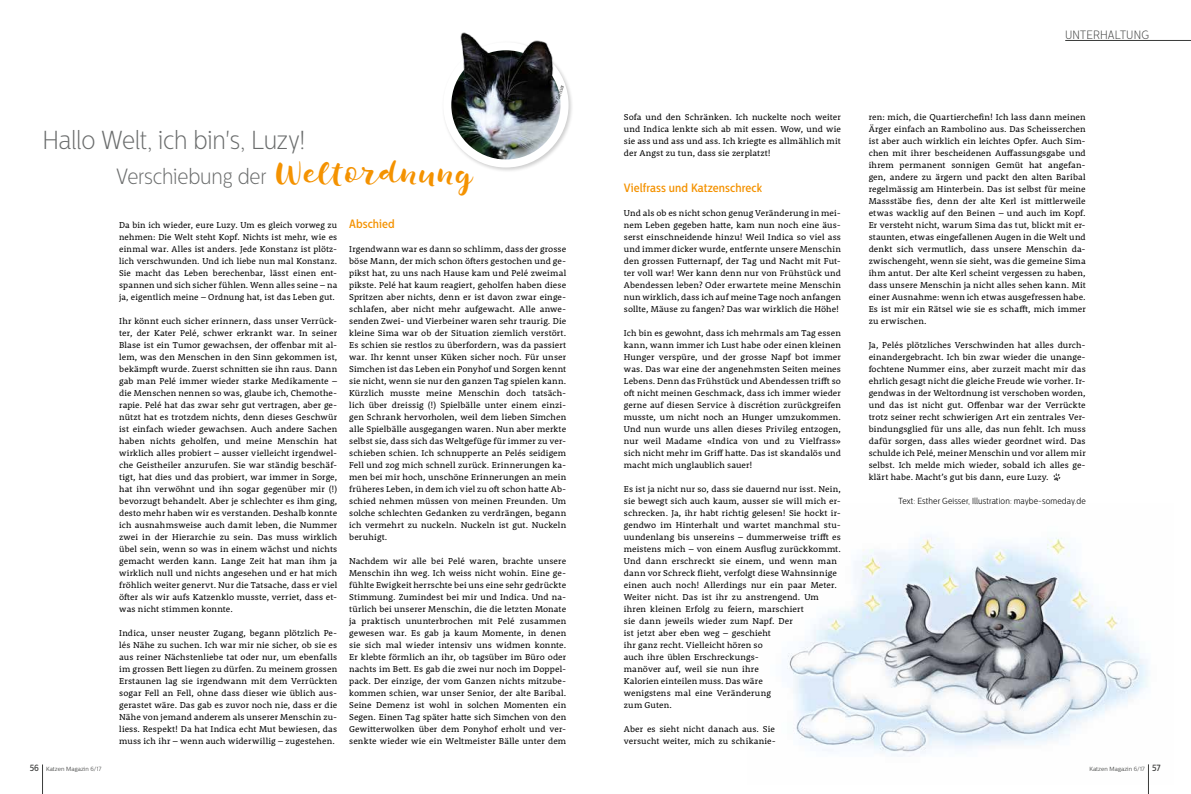
<style>
.page{position:relative;width:1191px;height:794px;background:#fff}
.page>*{position:absolute;margin:0;border:0;box-sizing:border-box;transform-origin:0 0}
.t1{font:200 26px "Centrale Sans Cnd";letter-spacing:-.015em;color:#6a6c6c}
.t2{font:200 22px "Centrale Sans Cnd";letter-spacing:-.01em;color:#6a6c6c}
.t3{font:500 12px "Centrale Sans Cnd";letter-spacing:.005em;color:#f49200}
.t4{font:200 12px "Centrale Sans Cnd";letter-spacing:.02em;color:#393a39}
.t5{font:8.8px/12px "Rooney Pro";letter-spacing:.01em;color:#000;text-align:justify}
.t6{font:300 8.8px "Centrale Sans Cnd";letter-spacing:.01em;color:#000}
.t7{font:300 6px "Centrale Sans Cnd";letter-spacing:.01em;color:#393a39;scale:1.1 1}
.s1{font-family:"ST Brush";font-weight:400;font-size:32px;color:#f49200}
.s2{font-weight:500;font-size:9px}
</style>
<div class="page">
<img style="left:787px;top:536px;width:362px;height:221px">
<hr style="left:42px;top:764px;width:1px;height:30px;background:#393a39">
<hr style="left:1148px;top:764px;width:1px;height:30px;background:#393a39">
<hr style="left:1065px;top:40px;width:126px;height:1px;background:#393a39">
<div style="left:441px;top:40px;width:133px;height:133px;background:#000;opacity:.2"></div>
<img style="left:447px;top:46px;width:117px;height:117px;border-radius:59px">
<div style="left:443px;top:42px;width:125px;height:125px;border:8px solid #fff;border-radius:50%"></div>
<img style="left:454px;top:32px;width:108px;height:69px">
<div style="left:1053px;top:473px;width:8px;height:8px;background:#000;opacity:.15"></div>
<svg style="left:541px;top:116px;width:4px;height:4px"></svg>
<svg style="left:551px;top:85px;width:13px;height:24px"></svg>
<h1 class="t1" style="left:43px;top:125px;width:264px">Hallo Welt, ich bin's, Luzy!</h1>
<h2 class="t2" style="left:116px;top:163px;width:359px">Verschiebung der <span class="s1">Weltordnung</span></h2>
<p class="t5" style="left:119px;top:219px;width:219px">Da bin ich wieder, eure Luzy. Um es gleich vorweg zu nehmen: Die Welt steht Kopf. Nichts ist mehr, wie es einmal war. Alles ist anders. Jede Konstanz ist plötz&shy;lich verschwunden. Und ich liebe nun mal Konstanz.<br>Sie macht das Leben berechenbar, lässt einen ent&shy;spannen und sich sicher fühlen. Wenn alles seine – na ja, eigentlich meine – Ordnung hat, ist das Leben gut.</p>
<p class="t5" style="left:119px;top:315px;width:220px">Ihr könnt euch sicher erinnern, dass unser Verrück&shy;ter, der Kater Pelé, schwer erkrankt war. In seiner Blase ist ein Tumor gewachsen, der offenbar mit al&shy;lem, was den Menschen in den Sinn gekommen ist, bekämpft wurde. Zuerst schnitten sie ihn raus. Dann gab man Pelé immer wieder starke Medikamente – die Menschen nennen so was, glaube ich, Chemothe&shy;rapie. Pelé hat das zwar sehr gut vertragen, aber ge&shy;nützt hat es trotzdem nichts, denn dieses Geschwür ist einfach wieder gewachsen. Auch andere Sachen haben nichts geholfen, und meine Menschin hat wirklich alles probiert – ausser vielleicht irgendwel&shy;che Geistheiler anzurufen. Sie war ständig beschäf&shy;tigt, hat dies und das probiert, war immer in Sorge, hat ihn verwöhnt und ihn sogar gegenüber mir (!) bevorzugt behandelt. Aber je schlechter es ihm ging, desto mehr haben wir es verstanden. Deshalb konnte ich ausnahmsweise auch damit leben, die Nummer zwei in der Hierarchie zu sein. Das muss wirklich übel sein, wenn so was in einem wächst und nichts gemacht werden kann. Lange Zeit hat man ihm ja wirklich null und nichts angesehen und er hat mich fröhlich weiter genervt. Nur die Tatsache, dass er viel öfter als wir aufs Katzenklo musste, verriet, dass et&shy;was nicht stimmen konnte.</p>
<p class="t5" style="left:119px;top:627px;width:220px">Indica, unser neuster Zugang, begann plötzlich Pe&shy;lés Nähe zu suchen. Ich war mir nie sicher, ob sie es aus reiner Nächstenliebe tat oder nur, um ebenfalls im grossen Bett liegen zu dürfen. Zu meinem grossen Erstaunen lag sie irgendwann mit dem Verrückten sogar Fell an Fell, ohne dass dieser wie üblich aus&shy;gerastet wäre. Das gab es zuvor noch nie, dass er die Nähe von jemand anderem als unserer Menschin zu&shy;liess. Respekt! Da hat Indica echt Mut bewiesen, das muss ich ihr – wenn auch widerwillig – zugestehen.</p>
<h3 class="t3" style="left:349px;top:217px;width:47px">Abschied</h3>
<p class="t5" style="left:349px;top:243px;width:219px">Irgendwann war es dann so schlimm, dass der grosse böse Mann, der mich schon öfters gestochen und ge&shy;pikst hat, zu uns nach Hause kam und Pelé zweimal pikste. Pelé hat kaum reagiert, geholfen haben diese Spritzen aber nichts, denn er ist davon zwar einge&shy;schlafen, aber nicht mehr aufgewacht. Alle anwe&shy;senden Zwei- und Vierbeiner waren sehr traurig. Die kleine Sima war ob der Situation ziemlich verstört.<br>Es schien sie restlos zu überfordern, was da passiert war. Ihr kennt unser Küken sicher noch. Für unser Simchen ist das Leben ein Ponyhof und Sorgen kennt sie nicht, wenn sie nur den ganzen Tag spielen kann.<br>Kürzlich musste meine Menschin doch tatsäch&shy;lich über dreissig (!) Spielbälle unter einem einzi&shy;gen Schrank hervorholen, weil dem lieben Simchen alle Spielbälle ausgegangen waren. Nun aber merkte selbst sie, dass sich das Weltgefüge für immer zu ver&shy;schieben schien. Ich schnupperte an Pelés seidigem Fell und zog mich schnell zurück. Erinnerungen ka&shy;men bei mir hoch, unschöne Erinnerungen an mein früheres Leben, in dem ich viel zu oft schon hatte Ab&shy;schied nehmen müssen von meinen Freunden. Um solche schlechten Gedanken zu verdrängen, begann ich vermehrt zu nuckeln. Nuckeln ist gut. Nuckeln beruhigt.</p>
<p class="t5" style="left:349px;top:555px;width:219px">Nachdem wir alle bei Pelé waren, brachte unsere Menschin ihn weg. Ich weiss nicht wohin. Eine ge&shy;fühlte Ewigkeit herrschte bei uns eine sehr gedrückte Stimmung. Zumindest bei mir und Indica. Und na&shy;türlich bei unserer Menschin, die die letzten Monate ja praktisch ununterbrochen mit Pelé zusammen gewesen war. Es gab ja kaum Momente, in denen sie sich mal wieder intensiv uns widmen konnte.<br>Er klebte förmlich an ihr, ob tagsüber im Büro oder nachts im Bett. Es gab die zwei nur noch im Doppel&shy;pack. Der einzige, der vom Ganzen nichts mitzube&shy;kommen schien, war unser Senior, der alte Baribal.<br>Seine Demenz ist wohl in solchen Momenten ein Segen. Einen Tag später hatte sich Simchen von den Gewitterwolken über dem Ponyhof erholt und ver&shy;senkte wieder wie ein Weltmeister Bälle unter dem</p>
<h3 class="t4" style="left:1065px;top:28px;width:86px">UNTERHALTUNG</h3>
<p class="t5" style="left:624px;top:111px;width:219px">Sofa und den Schränken. Ich nuckelte noch weiter und Indica lenkte sich ab mit essen. Wow, und wie sie ass und ass und ass. Ich kriegte es allmählich mit der Angst zu tun, dass sie zerplatzt!</p>
<h3 class="t3" style="left:624px;top:181px;width:140px">Vielfrass und Katzenschreck</h3>
<p class="t5" style="left:624px;top:207px;width:219px">Und als ob es nicht schon genug Veränderung in mei&shy;nem Leben gegeben hatte, kam nun noch eine äus&shy;serst einschneidende hinzu! Weil Indica so viel ass und immer dicker wurde, entfernte unsere Menschin den grossen Futternapf, der Tag und Nacht mit Fut&shy;ter voll war! Wer kann denn nur von Frühstück und Abendessen leben? Oder erwartete meine Menschin nun wirklich, dass ich auf meine Tage noch anfangen sollte, Mäuse zu fangen? Das war wirklich die Höhe!</p>
<p class="t5" style="left:624px;top:327px;width:219px">Ich bin es gewohnt, dass ich mehrmals am Tag essen kann, wann immer ich Lust habe oder einen kleinen Hunger verspüre, und der grosse Napf bot immer was. Das war eine der angenehmsten Seiten meines Lebens. Denn das Frühstück und Abendessen trifft so oft nicht meinen Geschmack, dass ich immer wieder gerne auf diesen Service à discrétion zurückgreifen musste, um nicht noch an Hunger umzukommen.<br>Und nun wurde uns allen dieses Privileg entzogen, nur weil Madame «Indica von und zu Vielfrass» sich nicht mehr im Griff hatte. Das ist skandalös und macht mich unglaublich sauer!</p>
<p class="t5" style="left:624px;top:483px;width:219px;text-align:left">Es ist ja nicht nur so, dass sie dauernd nur isst. Nein, sie bewegt sich auch kaum, ausser sie will mich er&shy;schrecken. Ja, ihr habt richtig gelesen! Sie hockt ir&shy;gendwo im Hinterhalt und wartet manchmal stu&shy;uundenlang bis unsereins – dummerweise trifft es meistens mich – von einem Ausflug zurückkommt.<br>Und dann erschreckt sie einem, und wenn man dann vor Schreck flieht, verfolgt diese Wahnsinnige einen auch noch! Allerdings nur ein paar Meter.<br>Weiter nicht. Das ist ihr zu anstrengend. Um ihren kleinen Erfolg zu feiern, marschiert<br>sie dann jeweils wieder zum Napf. Der<br>ist jetzt aber eben weg – geschieht<br>ihr ganz recht. Vielleicht hören so<br>auch ihre üblen Erschreckungs-<br>manöver auf, weil sie nun ihre<br>Kalorien einteilen muss. Das wäre<br>wenigstens mal eine Veränderung<br>zum Guten.</p>
<p class="t5" style="left:624px;top:723px;width:154px">Aber es sieht nicht danach aus. Sie versucht weiter, mich zu schikanie-</p>
<p class="t5" style="left:868px;top:111px;width:219px">ren: mich, die Quartierchefin! Ich lass dann meinen Ärger einfach an Rambolino aus. Das Scheisserchen ist aber auch wirklich ein leichtes Opfer. Auch Sim&shy;chen mit ihrer bescheidenen Auffassungsgabe und ihrem permanent sonnigen Gemüt hat angefan&shy;gen, andere zu ärgern und packt den alten Baribal regelmässig am Hinterbein. Das ist selbst für meine Massstäbe fies, denn der alte Kerl ist mittlerweile etwas wacklig auf den Beinen – und auch im Kopf.<br>Er versteht nicht, warum Sima das tut, blickt mit er&shy;staunten, etwas eingefallenen Augen in die Welt und denkt sich vermutlich, dass unsere Menschin da&shy;zwischengeht, wenn sie sieht, was die gemeine Sima ihm antut. Der alte Kerl scheint vergessen zu haben, dass unsere Menschin ja nicht alles sehen kann. Mit einer Ausnahme: wenn ich etwas ausgefressen habe.<br>Es ist mir ein Rätsel wie sie es schafft, mich immer zu erwischen.</p>
<p class="t5" style="left:868px;top:339px;width:219px">Ja, Pelés plötzliches Verschwinden hat alles durch&shy;einandergebracht. Ich bin zwar wieder die unange&shy;fochtene Nummer eins, aber zurzeit macht mir das ehrlich gesagt nicht die gleiche Freude wie vorher. Ir&shy;gendwas in der Weltordnung ist verschoben worden, und das ist nicht gut. Offenbar war der Verrückte trotz seiner recht schwierigen Art ein zentrales Ver&shy;bindungsglied für uns alle, das nun fehlt. Ich muss dafür sorgen, dass alles wieder geordnet wird. Das schulde ich Pelé, meiner Menschin und vor allem mir selbst. Ich melde mich wieder, sobald ich alles ge&shy;klärt habe. Macht’s gut bis dann, eure Luzy.</p>
<p class="t6" style="left:898px;top:496px;width:189px">Text: Esther Geisser, Illustration: maybe-someday.de</p>
<p class="t7" style="left:30px;top:765px;width:67px"><span class="s2">56</span> Katzen Magazin 6/17</p>
<p class="t7" style="left:1089px;top:765px;width:66px">Katzen Magazin 6/17 <span class="s2">57</span></p>
</div>
